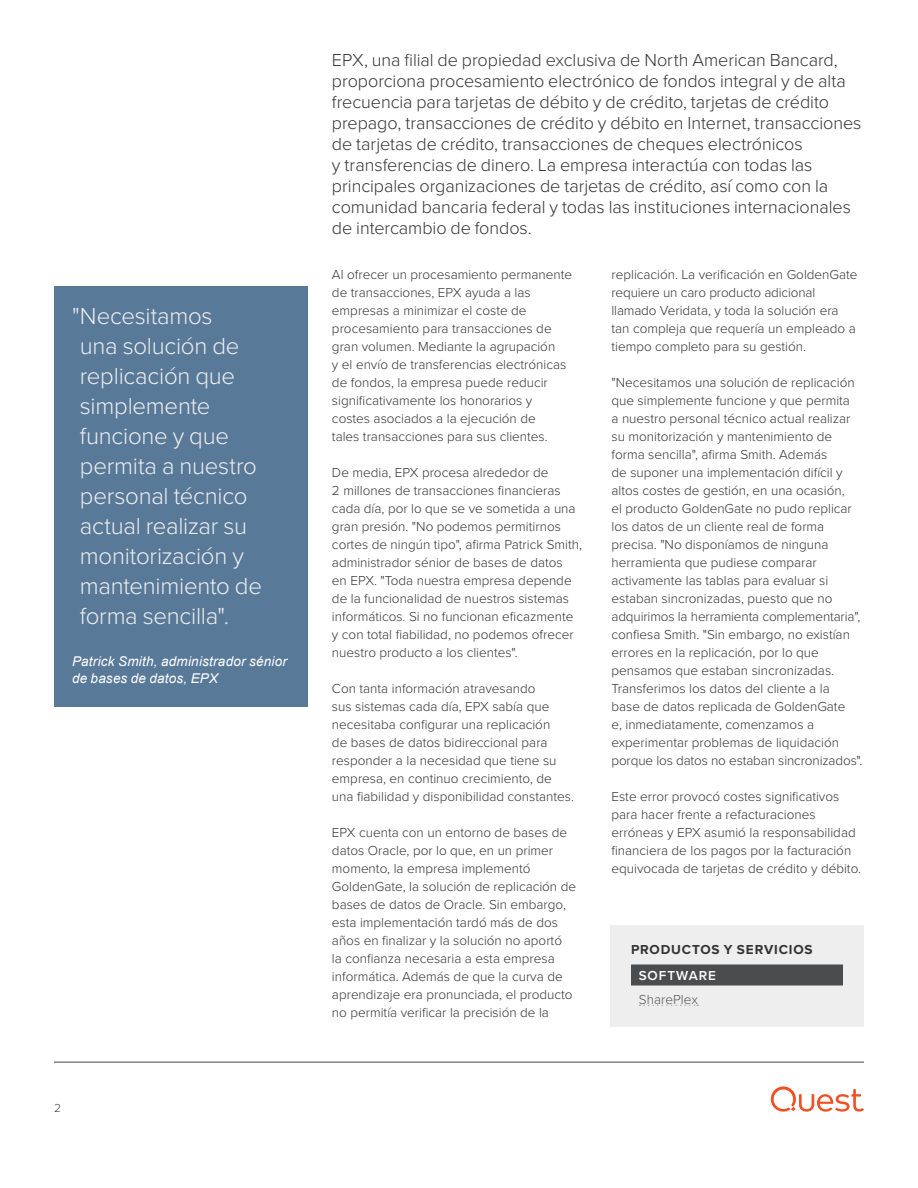
<style>
.page{position:relative;width:918px;height:1188px;background:#fff}
.page>*{position:absolute;margin:0;border:0;box-sizing:border-box;transform-origin:0 0}
.Pull_quote_in_box{font:300 24px/30px "Proxima Nova";letter-spacing:-.01em;color:#eee}
.Intro_paragraph_Dark{font:300 18px/21px "Proxima Nova";letter-spacing:-.005em;color:#333}
.Body_copy{font:300 13.5px/18px "Proxima Nova";color:#333}
.Callout_box_byline{font:italic 13.5px/16.5px "Arial";letter-spacing:.015em;color:#fff}
.Paragraph_subhead_Da{font:700 13.5px "Proxima Nova";letter-spacing:.06em;color:#333}
.Tech_body_copy{font:300 13.5px "Proxima Nova";letter-spacing:.005em;color:#525252}
.Subhead_in_box{font:600 13.5px "Proxima Nova";letter-spacing:.065em;color:#fff}
.t1{font:300 12px "Proxima Nova";color:#444}
</style>
<div class="page">
<hr style="left:54px;top:1062px;width:810px;height:1px;background:#444">
<svg style="left:771px;top:1086px;width:93px;height:26px"></svg>
<div style="left:54px;top:287px;width:254px;height:420px;background:#597999"></div>
<div style="left:610px;top:925px;width:254px;height:101px;background:#eee"></div>
<div style="left:631px;top:964px;width:212px;height:22px;background:#4b4c4d"></div>
<svg style="left:640px;top:1005px;width:58px;height:1px"></svg>
<p class="Pull_quote_in_box" style="left:80px;top:300px;width:184px;text-indent:-8px">"Necesitamos<br>una solución de replicación que simplemente funcione y que permita a nuestro personal técnico actual realizar su monitorización y mantenimiento de forma sencilla".</p>
<p class="Callout_box_byline" style="left:72px;top:653px;width:217px">Patrick Smith, administrador sénior de bases de datos, EPX</p>
<p class="t1" style="left:54px;top:1099px;width:8px">2</p>
<p class="Intro_paragraph_Dark" style="left:332px;top:49px;width:531px">EPX, una filial de propiedad exclusiva de North American Bancard, proporciona procesamiento electrónico de fondos integral y de alta frecuencia para tarjetas de débito y de crédito, tarjetas de crédito prepago, transacciones de crédito y débito en Internet, transacciones de tarjetas de crédito, transacciones de cheques electrónicos<br>y transferencias de dinero. La empresa interactúa con todas las principales organizaciones de tarjetas de crédito, así como con la comunidad bancaria federal y todas las instituciones internacionales de intercambio de fondos.</p>
<p class="Body_copy" style="left:332px;top:265px;width:242px">Al ofrecer un procesamiento permanente de transacciones, EPX ayuda a las empresas a minimizar el coste de procesamiento para transacciones de gran volumen. Mediante la agrupación<br>y el envío de transferencias electrónicas de fondos, la empresa puede reducir significativamente los honorarios y costes asociados a la ejecución de<br>tales transacciones para sus clientes.</p>
<p class="Body_copy" style="left:332px;top:463px;width:252px">De media, EPX procesa alrededor de<br>2 millones de transacciones financieras cada día, por lo que se ve sometida a una gran presión. "No podemos permitirnos cortes de ningún tipo", afirma Patrick Smith, administrador sénior de bases de datos<br>en EPX. "Toda nuestra empresa depende de la funcionalidad de nuestros sistemas informáticos. Si no funcionan eficazmente y con total fiabilidad, no podemos ofrecer nuestro producto a los clientes".</p>
<p class="Body_copy" style="left:332px;top:679px;width:244px">Con tanta información atravesando<br>sus sistemas cada día, EPX sabía que necesitaba configurar una replicación<br>de bases de datos bidireccional para responder a la necesidad que tiene su empresa, en continuo crecimiento, de una fiabilidad y disponibilidad constantes.</p>
<p class="Body_copy" style="left:332px;top:823px;width:246px">EPX cuenta con un entorno de bases de datos Oracle, por lo que, en un primer momento, la empresa implementó GoldenGate, la solución de replicación de bases de datos de Oracle. Sin embargo, esta implementación tardó más de dos años en finalizar y la solución no aportó<br>la confianza necesaria a esta empresa informática. Además de que la curva de aprendizaje era pronunciada, el producto no permitía verificar la precisión de la</p>
<p class="Body_copy" style="left:612px;top:265px;width:248px">replicación. La verificación en GoldenGate requiere un caro producto adicional llamado Veridata, y toda la solución era tan compleja que requería un empleado a tiempo completo para su gestión.</p>
<p class="Body_copy" style="left:612px;top:373px;width:253px">"Necesitamos una solución de replicación que simplemente funcione y que permita<br>a nuestro personal técnico actual realizar su monitorización y mantenimiento de forma sencilla", afirma Smith. Además<br>de suponer una implementación difícil y altos costes de gestión, en una ocasión,<br>el producto GoldenGate no pudo replicar los datos de un cliente real de forma precisa. "No disponíamos de ninguna herramienta que pudiese comparar activamente las tablas para evaluar si estaban sincronizadas, puesto que no adquirimos la herramienta complementaria", confiesa Smith. "Sin embargo, no existían errores en la replicación, por lo que pensamos que estaban sincronizadas.<br>Transferimos los datos del cliente a la<br>base de datos replicada de GoldenGate<br>e, inmediatamente, comenzamos a experimentar problemas de liquidación porque los datos no estaban sincronizados".</p>
<p class="Body_copy" style="left:612px;top:787px;width:251px">Este error provocó costes significativos para hacer frente a refacturaciones erróneas y EPX asumió la responsabilidad financiera de los pagos por la facturación equivocada de tarjetas de crédito y débito.</p>
<p class="Paragraph_subhead_Da" style="left:631px;top:939px;width:183px">PRODUCTOS Y SERVICIOS</p>
<p class="Subhead_in_box" style="left:639px;top:965px;width:79px">SOFTWARE</p>
<p class="Tech_body_copy" style="left:639px;top:989px;width:61px">SharePlex</p>
</div>
